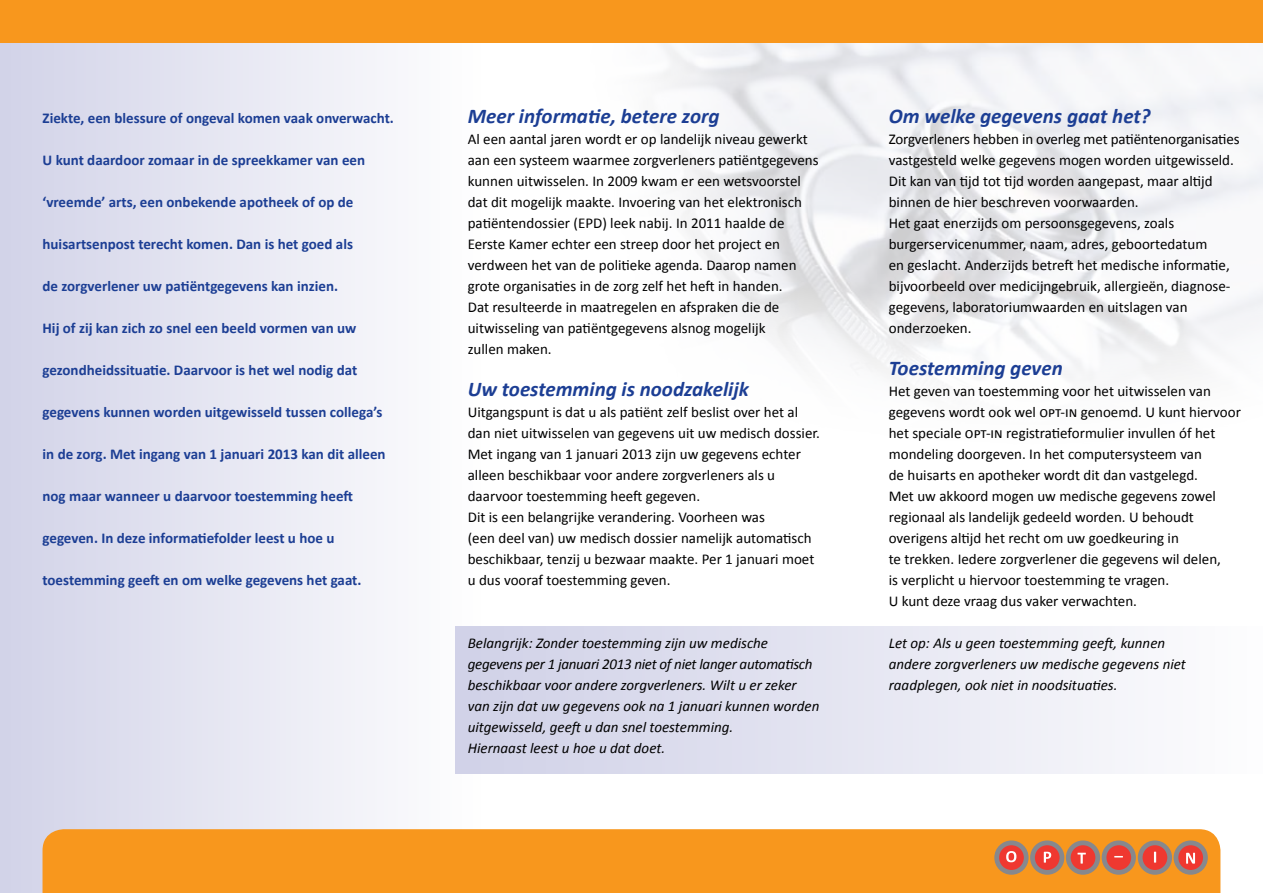
<style>
.page{position:relative;width:1263px;height:893px;background:#fff}
.page>*{position:absolute;margin:0;border:0;box-sizing:border-box;transform-origin:0 0}
.t1{font:italic 700 21px "Calibri";color:#1c3e94}
.t2{font:15px/21px "Calibri";color:#000}
.t3{font:700 15px "Calibri";color:#1c3e94}
.t4{font:italic 15px/21px "Calibri";color:#000}
</style>
<div class="page">
<img style="left:659px;top:43px;width:604px;height:337px">
<div style="left:0;top:43px;width:480px;height:850px;background:linear-gradient(to right,#d2d3e8,#fefefe)"></div>
<div style="left:455px;top:627px;width:808px;height:147px;background:linear-gradient(to right,#cfd0e7,#fdfdfe)"></div>
<div style="left:0;top:0;width:1263px;height:43px;background:#f8971d"></div>
<div style="left:43px;top:829px;width:1177px;height:64px;background:#f8971d"></div>
<svg style="left:996px;top:842px;width:31px;height:31px"></svg>
<div style="left:994px;top:840px;width:34px;height:35px;border:5px solid #87888d;border-radius:50%"></div>
<svg style="left:1032px;top:842px;width:31px;height:31px"></svg>
<div style="left:1030px;top:840px;width:34px;height:35px;border:5px solid #87888d;border-radius:50%"></div>
<svg style="left:1067px;top:842px;width:31px;height:31px"></svg>
<div style="left:1066px;top:840px;width:34px;height:35px;border:5px solid #87888d;border-radius:50%"></div>
<svg style="left:1103px;top:842px;width:31px;height:31px"></svg>
<div style="left:1102px;top:840px;width:34px;height:35px;border:5px solid #87888d;border-radius:50%"></div>
<svg style="left:1139px;top:842px;width:31px;height:31px"></svg>
<div style="left:1138px;top:840px;width:34px;height:35px;border:5px solid #87888d;border-radius:50%"></div>
<svg style="left:1175px;top:842px;width:31px;height:31px"></svg>
<div style="left:1173px;top:840px;width:35px;height:35px;border:5px solid #87888d;border-radius:50%"></div>
<svg style="left:1006px;top:851px;width:10px;height:11px"></svg>
<svg style="left:1044px;top:852px;width:7px;height:11px"></svg>
<svg style="left:1077px;top:853px;width:9px;height:11px"></svg>
<svg style="left:1154px;top:852px;width:2px;height:11px"></svg>
<svg style="left:1186px;top:853px;width:9px;height:11px"></svg>
<p class="t3" style="left:43px;top:108px;width:353px">Ziekte, een blessure of ongeval komen vaak onverwacht.</p>
<p class="t3" style="left:43px;top:150px;width:324px">U kunt daardoor zomaar in de spreekkamer van een</p>
<p class="t3" style="left:43px;top:192px;width:312px">‘vreemde’ arts, een onbekende apotheek of op de</p>
<p class="t3" style="left:43px;top:234px;width:312px">huisartsenpost terecht komen. Dan is het goed als</p>
<p class="t3" style="left:43px;top:276px;width:297px">de zorgverlener uw patiëntgegevens kan inzien.</p>
<p class="t3" style="left:43px;top:318px;width:315px">Hij of zij kan zich zo snel een beeld vormen van uw</p>
<p class="t3" style="left:43px;top:360px;width:316px">gezondheidssituatie. Daarvoor is het wel nodig dat</p>
<p class="t3" style="left:43px;top:402px;width:341px">gegevens kunnen worden uitgewisseld tussen collega’s</p>
<p class="t3" style="left:43px;top:444px;width:345px">in de zorg. Met ingang van 1 januari 2013 kan dit alleen</p>
<p class="t3" style="left:43px;top:486px;width:312px">nog maar wanneer u daarvoor toestemming heeft</p>
<p class="t3" style="left:43px;top:528px;width:293px">gegeven. In deze informatiefolder leest u hoe u</p>
<p class="t3" style="left:43px;top:570px;width:320px">toestemming geeft en om welke gegevens het gaat.</p>
<h1 class="t1" style="left:468px;top:102px;width:253px">Meer informatie, betere zorg</h1>
<p class="t2" style="left:468px;top:128px;width:352px">Al een aantal jaren wordt er op landelijk niveau gewerkt aan een systeem waarmee zorgverleners patiëntgegevens kunnen uitwisselen. In 2009 kwam er een wetsvoorstel dat dit mogelijk maakte. Invoering van het elektronisch patiëntendossier (EPD) leek nabij. In 2011 haalde de Eerste Kamer echter een streep door het project en verdween het van de politieke agenda. Daarop namen grote organisaties in de zorg zelf het heft in handen.<br>Dat resulteerde in maatregelen en afspraken die de uitwisseling van patiëntgegevens alsnog mogelijk<br>zullen maken.</p>
<h1 class="t1" style="left:468px;top:375px;width:282px">Uw toestemming is noodzakelijk</h1>
<p class="t2" style="left:468px;top:401px;width:354px">Uitgangspunt is dat u als patiënt zelf beslist over het al dan niet uitwisselen van gegevens uit uw medisch dossier.<br>Met ingang van 1 januari 2013 zijn uw gegevens echter alleen beschikbaar voor andere zorgverleners als u daarvoor toestemming heeft gegeven.<br>Dit is een belangrijke verandering. Voorheen was<br>(een deel van) uw medisch dossier namelijk automatisch beschikbaar, tenzij u bezwaar maakte. Per 1 januari moet u dus vooraf toestemming geven.</p>
<p class="t4" style="left:468px;top:631px;width:353px">Belangrijk: Zonder toestemming zijn uw medische gegevens per 1 januari 2013 niet of niet langer automatisch beschikbaar voor andere zorgverleners. Wilt u er zeker van zijn dat uw gegevens ook na 1 januari kunnen worden uitgewisseld, geeft u dan snel toestemming.<br>Hiernaast leest u hoe u dat doet.</p>
<h1 class="t1" style="left:889px;top:102px;width:263px">Om welke gegevens gaat het?</h1>
<p class="t2" style="left:889px;top:128px;width:352px">Zorgverleners hebben in overleg met patiëntenorganisaties vastgesteld welke gegevens mogen worden uitgewisseld.<br>Dit kan van tijd tot tijd worden aangepast, maar altijd binnen de hier beschreven voorwaarden.<br>Het gaat enerzijds om persoonsgegevens, zoals burgerservicenummer, naam, adres, geboortedatum<br>en geslacht. Anderzijds betreft het medische informatie, bijvoorbeeld over medicijngebruik, allergieën, diagnose&shy;gegevens, laboratoriumwaarden en uitslagen van onderzoeken.</p>
<h1 class="t1" style="left:889px;top:354px;width:175px">Toestemming geven</h1>
<p class="t2" style="left:889px;top:380px;width:354px">Het geven van toestemming voor het uitwisselen van gegevens wordt ook wel opt-in genoemd. U kunt hiervoor het speciale opt-in registratieformulier invullen óf het mondeling doorgeven. In het computersysteem van<br>de huisarts en apotheker wordt dit dan vastgelegd.<br>Met uw akkoord mogen uw medische gegevens zowel regionaal als landelijk gedeeld worden. U behoudt overigens altijd het recht om uw goedkeuring in<br>te trekken. Iedere zorgverlener die gegevens wil delen,<br>is verplicht u hiervoor toestemming te vragen.<br>U kunt deze vraag dus vaker verwachten.</p>
<p class="t4" style="left:889px;top:631px;width:299px">Let op: Als u geen toestemming geeft, kunnen andere zorgverleners uw medische gegevens niet raadplegen, ook niet in noodsituaties.</p>
</div>
